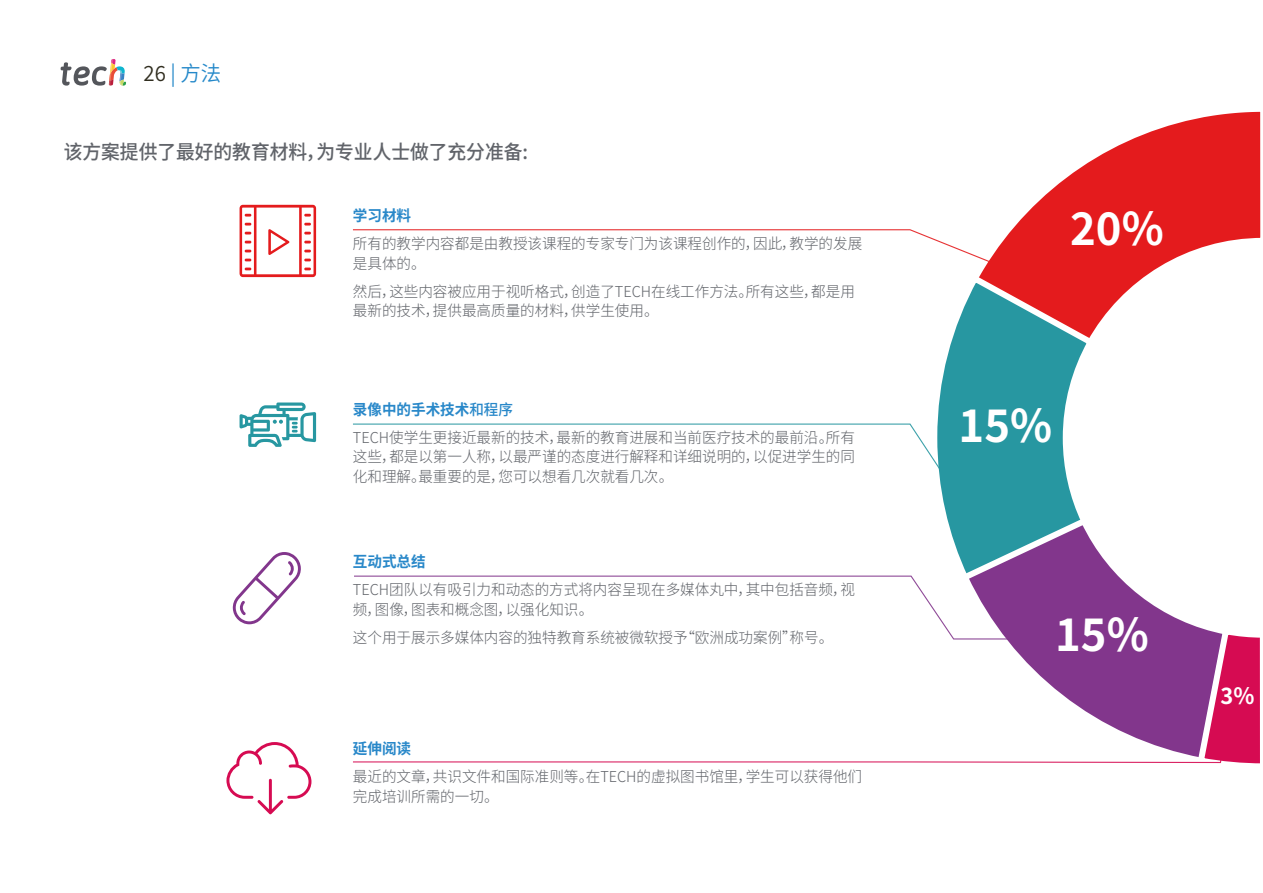
<style>
.page{position:relative;width:1263px;height:893px;background:#fff}
.page>*{position:absolute;margin:0;border:0;box-sizing:border-box;transform-origin:0 0}
.t1{font:700 45px "Source Han Sans CN";color:#fff}
.t2{font:700 22.5px "Source Han Sans CN";color:#fff}
.t3{font:21px "Source Han Sans CN";color:#2488c9}
.t4{font:500 19.5px "Source Han Sans CN";color:#61646a;scale:.96 1}
.t5{font:300 15px/19.5px "Source Han Sans CN";color:#61646a}
.t6{font:700 15px "Source Han Sans CN";color:#2988c9}
.s1{color:#312e20}
.s2{font-weight:700;color:#2988c9}
.s3{font-weight:500;color:#2988c9}
</style>
<div class="page">
<svg style="left:1012px;top:111px;width:249px;height:212px"></svg>
<svg style="left:937px;top:270px;width:162px;height:280px"></svg>
<svg style="left:957px;top:513px;width:237px;height:166px"></svg>
<svg style="left:1194px;top:625px;width:66px;height:139px;background:#ca3978"></svg>
<svg style="left:353px;top:229px;width:678px;height:50px"></svg>
<svg style="left:353px;top:423px;width:668px;height:121px"></svg>
<svg style="left:354px;top:575px;width:831px;height:65px"></svg>
<svg style="left:353px;top:679px;width:882px;height:85px"></svg>
<svg style="left:240px;top:205px;width:76px;height:72px"></svg>
<svg style="left:226px;top:742px;width:85px;height:72px"></svg>
<svg style="left:233px;top:552px;width:68px;height:72px"></svg>
<svg style="left:240px;top:402px;width:76px;height:45px"></svg>
<svg style="left:61px;top:59px;width:65px;height:27px"></svg>
<h3 class="t3" style="left:144px;top:61px;width:79px"><span class="s1">26</span> | 方法</h3>
<h3 class="t4" style="left:64px;top:141px;width:485px">该方案提供了最好的教育材料，为专业人士做了充分准备:</h3>
<p class="t6" style="left:353px;top:207px;width:60px">学习材料</p>
<p class="t5" style="left:353px;top:234px;width:511px">所有的教学内容都是由教授该课程的专家专门为该课程创作的，因此，教学的发展是具体的。</p>
<p class="t5" style="left:353px;top:282px;width:503px">然后，这些内容被应用于视听格式，创造了TECH在线工作方法。所有这些，都是用最新的技术，提供最高质量的材料，供学生使用。</p>
<p class="t5" style="left:353px;top:395px;width:503px;line-height:28px"><span class="s2">录像中的手术技术</span><span class="s3">和程序<br></span>TECH使学生更接近最新的技术，最新的教育进展和当前医疗技术的最前沿。所有</p>
<p class="t5" style="left:353px;top:447px;width:503px">这些，都是以第一人称，以最严谨的态度进行解释和详细说明的，以促进学生的同化和理解。最重要的是，您可以想看几次就看几次。</p>
<p class="t6" style="left:353px;top:553px;width:74px">互动式总结</p>
<p class="t5" style="left:353px;top:580px;width:503px">TECH团队以有吸引力和动态的方式将内容呈现在多媒体丸中，其中包括音频，视频，图像，图表和概念图，以强化知识。</p>
<p class="t5" style="left:353px;top:628px;width:482px">这个用于展示多媒体内容的独特教育系统被微软授予“欧洲成功案例”称号。</p>
<p class="t6" style="left:353px;top:740px;width:60px">延伸阅读</p>
<p class="t5" style="left:353px;top:767px;width:511px">最近的文章，共识文件和国际准则等。在TECH的虚拟图书馆里，学生可以获得他们完成培训所需的一切。</p>
<h1 class="t1" style="left:1070px;top:203px;width:95px">20%</h1>
<h1 class="t1" style="left:958px;top:400px;width:95px">15%</h1>
<h1 class="t1" style="left:1055px;top:609px;width:95px">15%</h1>
<h2 class="t2" style="left:1220px;top:683px;width:35px">3%</h2>
</div>
